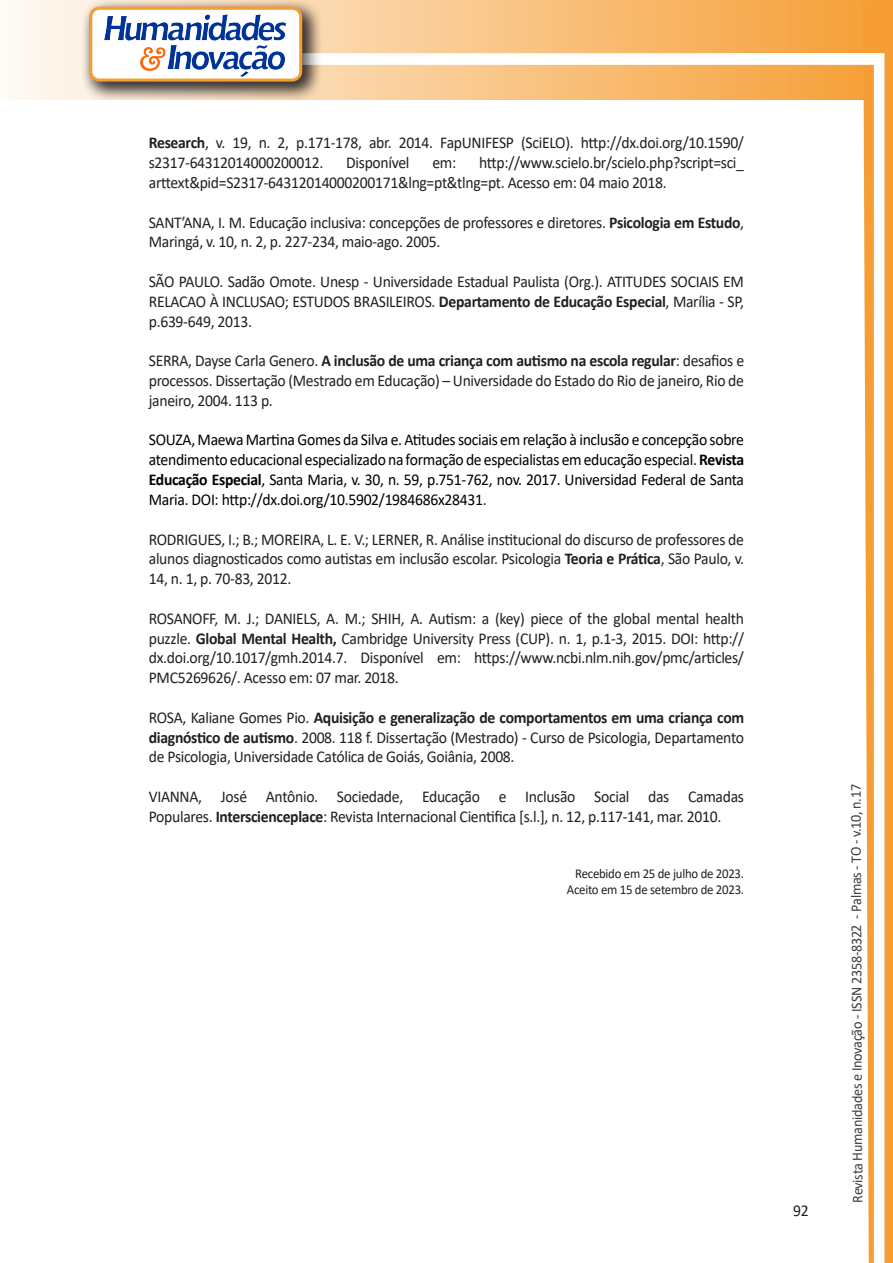
<style>
.page{position:relative;width:893px;height:1263px;background:#fff}
.page>*{position:absolute;margin:0;border:0;box-sizing:border-box;transform-origin:0 0}
.texto{font:16.5px/19.8px "Calibri";letter-spacing:-.02em;color:#231f20;text-align:justify;scale:.95 1}
.texto-2{font:16.5px/19.8px "Calibri";letter-spacing:-.02em;color:#000;text-align:justify;scale:.95 1}
.t1{font:15px "Calibri";letter-spacing:-.025em;color:#3e3e3f;scale:.95 1}
.texto-3{font:13.5px "Calibri";letter-spacing:-.02em;color:#231f20;scale:.95 1}
.s1{font-weight:700}
.s2{color:#222}
</style>
<div class="page">
<svg style="left:5px;top:0;width:858px;height:100px;background:#f9c484"></svg>
<div style="left:302px;top:53px;width:582px;height:12px;background:#fff;border:2px solid #fff"></div>
<svg style="left:863px;top:0;width:30px;height:1263px"></svg>
<div style="left:81px;top:0;width:241px;height:102px;background:#231f20;opacity:.75"></div>
<div style="left:91px;top:8px;width:210px;height:72px;background:#fff;border-radius:9px"></div>
<img style="left:104px;top:14px;width:181px;height:62px">
<div style="left:89px;top:7px;width:213px;height:75px;border:3px solid #f69e34;border-radius:9px"></div>
<p class="texto" style="left:149px;top:133px;width:628px"><span class="s1">Research</span>, v. 19, n. 2, p.171-178, abr. 2014. FapUNIFESP (SciELO). http://dx.doi.org/10.1590/ s2317-64312014000200012.</p>
<p class="texto" style="left:149px;top:152px;width:628px;text-indent:330px">http://www.scielo.br/scielo.php?script=sci_ arttext&amp;pid=S2317-64312014000200171&amp;lng=pt&amp;tlng=pt. Acesso em: 04 maio 2018.</p>
<p class="texto" style="left:149px;top:212px;width:628px">SANT’ANA, I. M. Educação inclusiva: concepções de professores e diretores. <span class="s1">Psicologia em Estudo</span>,<br>Maringá, v. 10, n. 2, p. 227-234, maio-ago. 2005.</p>
<p class="texto" style="left:149px;top:271px;width:628px">SÃO PAULO. Sadão Omote. Unesp - Universidade Estadual Paulista (Org.). ATITUDES SOCIAIS EM RELACAO À INCLUSAO; ESTUDOS BRASILEIROS. <span class="s1">Departamento de Educação Especial</span>, Marília - SP, p.639-649, 2013.</p>
<p class="texto" style="left:149px;top:350px;width:628px">SERRA, Dayse Carla Genero. <span class="s1">A inclusão de uma criança com autismo na escola regular</span>: desafios e processos. Dissertação (Mestrado em Educação) – Universidade do Estado do Rio de janeiro, Rio de janeiro, 2004. 113 p.</p>
<p class="texto-2" style="left:149px;top:430px;width:628px">SOUZA, Maewa Martina Gomes da Silva e. Atitudes sociais em relação à inclusão e concepção sobre atendimento educacional especializado na formação de especialistas em educação especial. <span class="s1">Revista Educação Especial</span>, Santa Maria, v. 30, n. 59, p.751-762, nov. 2017. Universidad Federal de Santa Maria. DOI: http://dx.doi.org/10.5902/1984686x28431<span class="s2">.</span></p>
<p class="texto" style="left:149px;top:529px;width:628px">RODRIGUES, I.; B.; MOREIRA, L. E. V.; LERNER, R. Análise institucional do discurso de professores de alunos diagnosticados como autistas em inclusão escolar. Psicologia <span class="s1">Teoria e Prática</span>, São Paulo, v.<br>14, n. 1, p. 70-83, 2012.</p>
<p class="texto" style="left:149px;top:608px;width:628px">ROSANOFF, M. J.; DANIELS, A. M.; SHIH, A. Autism: a (key) piece of the global mental health puzzle. <span class="s1">Global Mental Health,</span> Cambridge University Press (CUP). n. 1, p.1-3, 2015. DOI: http:// dx.doi.org/10.1017/gmh.2014.7. Disponível em: https://www.ncbi.nlm.nih.gov/pmc/articles/ PMC5269626/. Acesso em: 07 mar. 2018.</p>
<p class="texto" style="left:149px;top:707px;width:628px">ROSA, Kaliane Gomes Pio. <span class="s1">Aquisição e generalização de comportamentos em uma criança com diagnóstico de autismo</span>. 2008. 118 f. Dissertação (Mestrado) - Curso de Psicologia, Departamento de Psicologia, Universidade Católica de Goiás, Goiânia, 2008.</p>
<p class="texto" style="left:149px;top:786px;width:628px">VIANNA, José Antônio. Sociedade, Educação e Inclusão Social das Camadas<br>Populares. <span class="s1">Interscienceplace</span>: Revista Internacional Cientifica [s.l.], n. 12, p.117-141, mar. 2010.</p>
<p class="texto" style="left:346px;top:152px;width:68px">Disponível</p>
<p class="texto" style="left:432px;top:152px;width:27px">em:</p>
<p class="texto-3" style="left:575px;top:864px;width:179px">Recebido em 25 de julho de 2023.</p>
<p class="texto-3" style="left:567px;top:880px;width:188px">Aceito em 15 de setembro de 2023.</p>
<p class="texto" style="left:793px;top:1200px;width:18px">92</p>
<p class="t1" style="left:846px;top:1203px;width:442px;rotate:-90deg">Revista Humanidades e Inovação - ISSN 2358-8322 - Palmas - TO - v.10, n.17</p>
</div>
